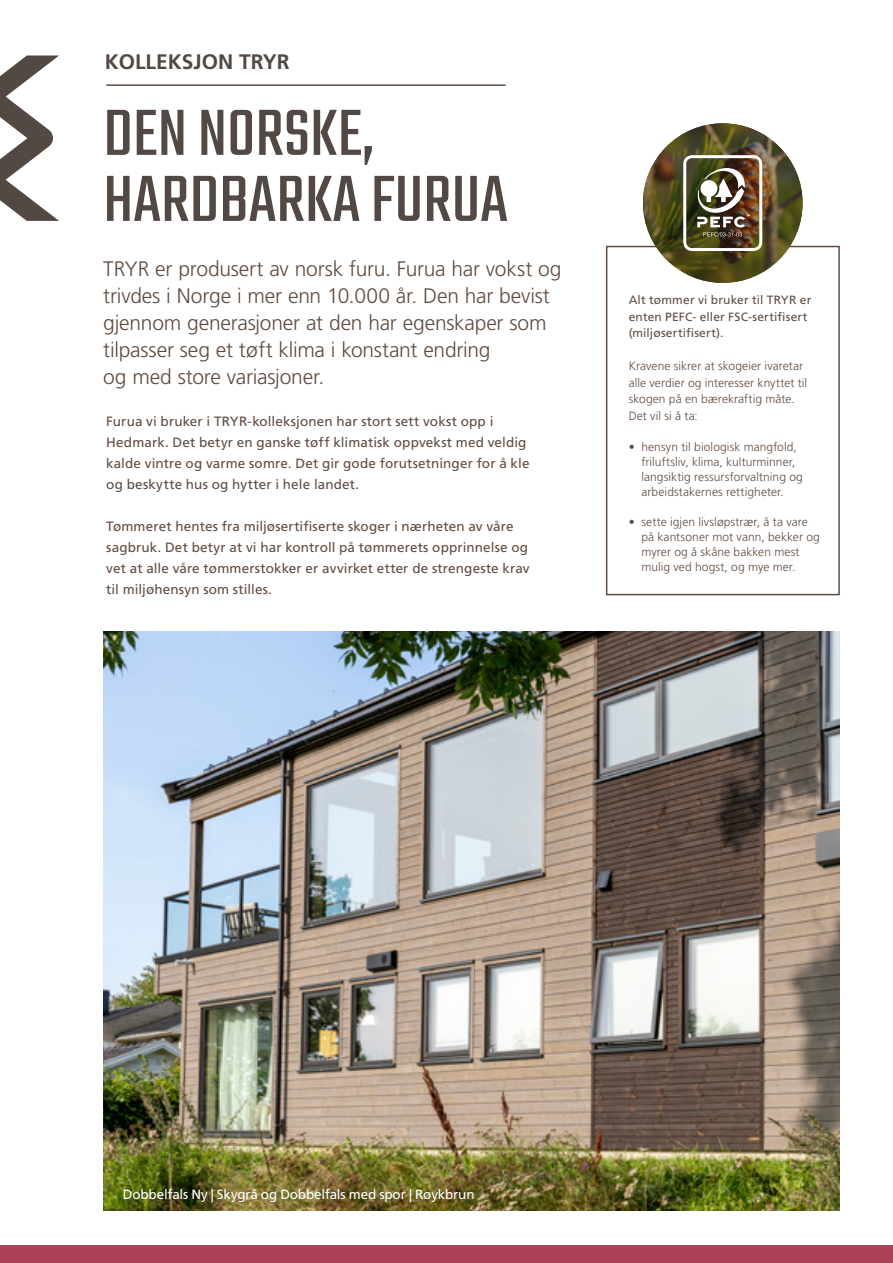
<style>
.page{position:relative;width:893px;height:1263px;background:#fff}
.page>*{position:absolute;margin:0;border:0;box-sizing:border-box;transform-origin:0 0}
.t1{font:72px/66px "Teko";color:#534944}
.t2{font:300 21px/27px "Frutiger LT Std";letter-spacing:-.01em;color:#604c3f}
.t3{font:700 21px "Frutiger LT Std";color:#534944}
.t4{font:13.5px/21px "Frutiger LT Std";letter-spacing:.01em;color:#604c3f}
.t5{font:13.5px "Frutiger LT Std";letter-spacing:-.015em;color:#fff}
.t6{font:300 12px/15px "Frutiger LT Std";letter-spacing:.005em;color:#604c3f}
.t7{font:12px/16.5px "Frutiger LT Std";letter-spacing:.015em;color:#604c3f}
</style>
<div class="page">
<img style="left:103px;top:631px;width:737px;height:579px">
<svg style="left:0;top:56px;width:59px;height:165px"></svg>
<div style="left:606px;top:246px;width:234px;height:349px;border:1px solid #604c3f"></div>
<img style="left:643px;top:123px;width:160px;height:160px;border-radius:50%">
<img style="left:683px;top:155px;width:79px;height:96px">
<hr style="left:106px;top:84px;width:400px;height:2px;background:#604c3f">
<div style="left:0;top:1245px;width:893px;height:18px;background:#ac4058"></div>
<h2 class="t3" style="left:105px;top:49px;width:186px">KOLLEKSJON TRYR</h2>
<h1 class="t1" style="left:103px;top:105px;width:406px">DEN NORSKE,<br>HARDBARKA FURUA</h1>
<h2 class="t2" style="left:103px;top:255px;width:460px">TRYR er produsert av norsk furu. Furua har vokst og trivdes i Norge i mer enn 10.000 år. Den har bevist gjennom generasjoner at den har egenskaper som tilpasser seg et tøft klima i konstant endring<br>og med store variasjoner.</h2>
<p class="t4" style="left:106px;top:411px;width:425px">Furua vi bruker i TRYR-kolleksjonen har stort sett vokst opp i Hedmark. Det betyr en ganske tøff klimatisk oppvekst med veldig kalde vintre og varme somre. Det gir gode forutsetninger for å kle og beskytte hus og hytter i hele landet.</p>
<p class="t4" style="left:106px;top:516px;width:425px">Tømmeret hentes fra miljøsertifiserte skoger i nærheten av våre sagbruk. Det betyr at vi har kontroll på tømmerets opprinnelse og vet at alle våre tømmerstokker er avvirket etter de strengeste krav til miljøhensyn som stilles.</p>
<p class="t7" style="left:629px;top:292px;width:184px">Alt tømmer vi bruker til TRYR er enten PEFC- eller FSC-sertifisert (miljøsertifisert).</p>
<p class="t6" style="left:629px;top:358px;width:180px;line-height:16.5px">Kravene sikrer at skogeier ivaretar alle verdier og interesser knyttet til skogen på en bærekraftig måte.<br>Det vil si å ta:</p>
<p class="t6" style="left:641px;top:440px;width:163px;text-indent:-13px">• hensyn til biologisk mangfold, friluftsliv, klima, kulturminner, langsiktig ressursforvaltning og arbeidstakernes rettigheter.</p>
<p class="t6" style="left:641px;top:515px;width:180px;text-indent:-13px">• sette igjen livsløpstrær, å ta vare på kantsoner mot vann, bekker og myrer og å skåne bakken mest mulig ved hogst, og mye mer.</p>
<p class="t5" style="left:123px;top:1186px;width:353px">Dobbelfals Ny | Skygrå og Dobbelfals med spor | Røykbrun</p>
</div>
